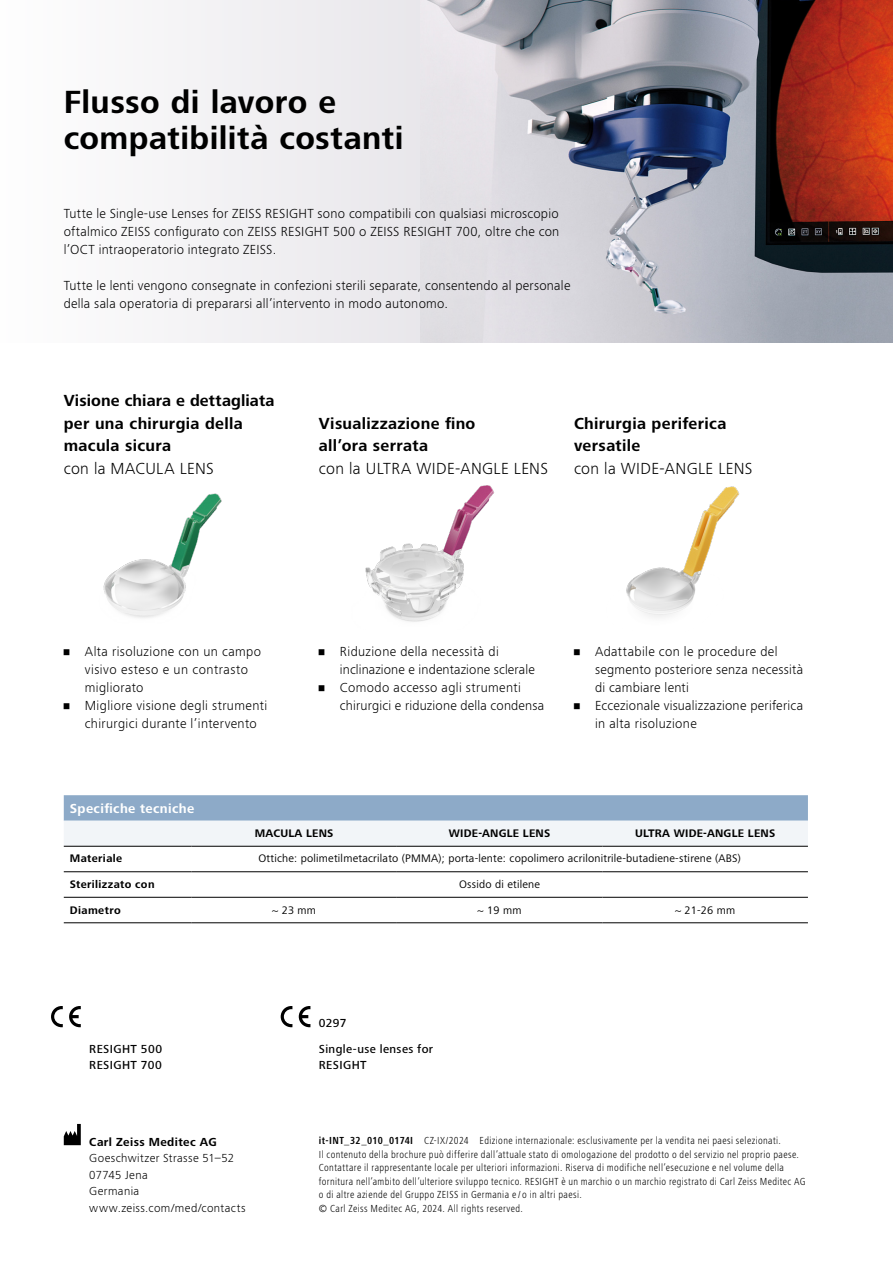
<style>
.page{position:relative;width:893px;height:1263px;background:#fff}
.page>*{position:absolute;margin:0;border:0;box-sizing:border-box;transform-origin:0 0}
.t1{font:700 33px/36px "ZEISS Frutiger Next W1 G";letter-spacing:.01em;color:#000}
.t2{font:700 16.5px/22.5px "ZEISS Frutiger Next W1 G";letter-spacing:.02em;color:#000}
.t3{font:300 16.5px "ZEISS Frutiger Next W1 G";letter-spacing:.02em;color:#000}
.t4{font:300 13.5px/18px "ZEISS Frutiger Next W1 G";letter-spacing:.02em;color:#000}
.t5{font:700 13.5px "ZEISS Frutiger Next W1 G";letter-spacing:.03em;color:#fff}
.t6{font:300 12px/16.5px "ZEISS Frutiger Next W1 G";letter-spacing:.035em;color:#000}
.t7{font:500 12px/16.5px "ZEISS Frutiger Next W1 G";letter-spacing:.035em;color:#000}
.t8{font:700 12px "ZEISS Frutiger Next W1 G";letter-spacing:.03em;color:#000}
.t9{font:11.25px "ZEISS Frutiger Next W1 G";letter-spacing:.02em;color:#000}
.t10{font:700 11.25px "ZEISS Frutiger Next W1 G";letter-spacing:.02em;color:#000}
.t11{font:300 condensed 10.5px/13.5px "ZEISS Frutiger Next W1 G";letter-spacing:.035em;color:#000}
.s1{font-weight:700}
</style>
<div class="page">
<img style="left:510px;top:0;width:383px;height:342px">
<img style="left:103px;top:493px;width:119px;height:125px">
<img style="left:626px;top:486px;width:114px;height:131px">
<img style="left:365px;top:485px;width:129px;height:137px">
<svg style="left:64px;top:1124px;width:17px;height:21px"></svg>
<svg style="left:69px;top:1006px;width:12px;height:21px"></svg>
<svg style="left:51px;top:1006px;width:12px;height:21px"></svg>
<svg style="left:299px;top:1006px;width:11px;height:21px"></svg>
<svg style="left:281px;top:1006px;width:11px;height:21px"></svg>
<div style="left:0;top:0;width:510px;height:342px;background:linear-gradient(to right,#fff,#e0dee3)"></div>
<svg style="left:64px;top:795px;width:744px;height:51px"></svg>
<hr style="left:64px;top:846px;width:127px;height:1px;background:#000">
<hr style="left:191px;top:846px;width:206px;height:1px;background:#000">
<hr style="left:397px;top:846px;width:205px;height:1px;background:#000">
<hr style="left:602px;top:846px;width:206px;height:1px;background:#000">
<hr style="left:64px;top:871px;width:127px;height:1px;background:#000">
<hr style="left:191px;top:871px;width:206px;height:1px;background:#000">
<hr style="left:397px;top:871px;width:205px;height:1px;background:#000">
<hr style="left:602px;top:871px;width:206px;height:1px;background:#000">
<hr style="left:64px;top:897px;width:127px;height:1px;background:#000">
<hr style="left:191px;top:897px;width:206px;height:1px;background:#000">
<hr style="left:397px;top:897px;width:205px;height:1px;background:#000">
<hr style="left:602px;top:897px;width:206px;height:1px;background:#000">
<hr style="left:64px;top:922px;width:127px;height:1px;background:#000">
<hr style="left:191px;top:922px;width:206px;height:1px;background:#000">
<hr style="left:397px;top:922px;width:205px;height:1px;background:#000">
<hr style="left:602px;top:922px;width:206px;height:1px;background:#000">
<h1 class="t1" style="left:64px;top:83px;width:341px">Flusso di lavoro e compatibilità costanti</h1>
<p class="t4" style="left:64px;top:204px;width:497px;text-align:justify">Tutte le Single-use Lenses for ZEISS RESIGHT sono compatibili con qualsiasi microscopio oftalmico ZEISS configurato con ZEISS RESIGHT 500 o ZEISS RESIGHT 700, oltre che con l’OCT intraoperatorio integrato ZEISS.</p>
<p class="t4" style="left:64px;top:276px;width:508px">Tutte le lenti vengono consegnate in confezioni sterili separate, consentendo al personale della sala operatoria di prepararsi all’intervento in modo autonomo.</p>
<p class="t2" style="left:64px;top:389px;width:212px">Visione chiara e dettagliata per una chirurgia della macula sicura</p>
<p class="t3" style="left:64px;top:457px;width:152px">con la MACULA LENS</p>
<p class="t2" style="left:319px;top:411px;width:158px">Visualizzazione fino all’ora serrata</p>
<p class="t3" style="left:319px;top:457px;width:231px">con la ULTRA WIDE-ANGLE LENS</p>
<p class="t2" style="left:574px;top:411px;width:154px">Chirurgia periferica versatile</p>
<p class="t3" style="left:574px;top:457px;width:180px">con la WIDE-ANGLE LENS</p>
<p class="t4" style="left:85px;top:642px;width:178px;text-indent:-21px">• Alta risoluzione con un campo visivo esteso e un contrasto migliorato</p>
<p class="t4" style="left:85px;top:696px;width:184px;text-indent:-21px">• Migliore visione degli strumenti chirurgici durante l’intervento</p>
<p class="t5" style="left:70px;top:798px;width:126px">Specifiche tecniche</p>
<p class="t4" style="left:340px;top:642px;width:196px;text-indent:-21px">• Riduzione della necessità di inclinazione e indentazione sclerale</p>
<p class="t4" style="left:340px;top:678px;width:206px;text-indent:-21px">• Comodo accesso agli strumenti chirurgici e riduzione della condensa</p>
<p class="t4" style="left:595px;top:642px;width:210px;text-indent:-21px">• Adattabile con le procedure del segmento posteriore senza necessità di cambiare lenti</p>
<p class="t4" style="left:595px;top:696px;width:210px;text-indent:-21px">• Eccezionale visualizzazione periferica in alta risoluzione</p>
<p class="t10" style="left:255px;top:825px;width:80px">MACULA LENS</p>
<p class="t10" style="left:449px;top:825px;width:103px">WIDE-ANGLE LENS</p>
<p class="t10" style="left:635px;top:825px;width:142px">ULTRA WIDE-ANGLE LENS</p>
<p class="t10" style="left:70px;top:851px;width:54px">Materiale</p>
<p class="t9" style="left:258px;top:851px;width:484px">Ottiche: polimetilmetacrilato (PMMA); porta-lente: copolimero acrilonitrile-butadiene-stirene (ABS)</p>
<p class="t10" style="left:70px;top:876px;width:86px">Sterilizzato con</p>
<p class="t9" style="left:459px;top:876px;width:82px">Ossido di etilene</p>
<p class="t10" style="left:70px;top:902px;width:52px">Diametro</p>
<p class="t9" style="left:272px;top:902px;width:45px">~ 23 mm</p>
<p class="t9" style="left:478px;top:902px;width:45px">~ 19 mm</p>
<p class="t9" style="left:675px;top:902px;width:62px">~ 21-26 mm</p>
<p class="t7" style="left:319px;top:1014px;width:29px">0297</p>
<p class="t7" style="left:89px;top:1040px;width:74px">RESIGHT 500<br>RESIGHT 700</p>
<p class="t7" style="left:319px;top:1040px;width:116px">Single-use lenses for<br>RESIGHT</p>
<p class="t8" style="left:89px;top:1133px;width:129px">Carl Zeiss Meditec AG</p>
<p class="t6" style="left:89px;top:1149px;width:158px">Goeschwitzer Strasse 51–52<br>07745 Jena<br>Germania www.zeiss.com/med/contacts</p>
<p class="t11" style="left:319px;top:1133px;width:488px"><span class="s1">it-INT_32_010_0174I</span> CZ-IX/2024 Edizione internazionale: esclusivamente per la vendita nei paesi selezionati.<br>Il contenuto della brochure può differire dall’attuale stato di omologazione del prodotto o del servizio nel proprio paese.<br>Contattare il rappresentante locale per ulteriori informazioni. Riserva di modifiche nell’esecuzione e nel volume della fornitura nell’ambito dell’ulteriore sviluppo tecnico. RESIGHT è un marchio o un marchio registrato di Carl Zeiss Meditec AG o di altre aziende del Gruppo ZEISS in Germania e / o in altri paesi.<br>© Carl Zeiss Meditec AG, 2024. All rights reserved.</p>
</div>
